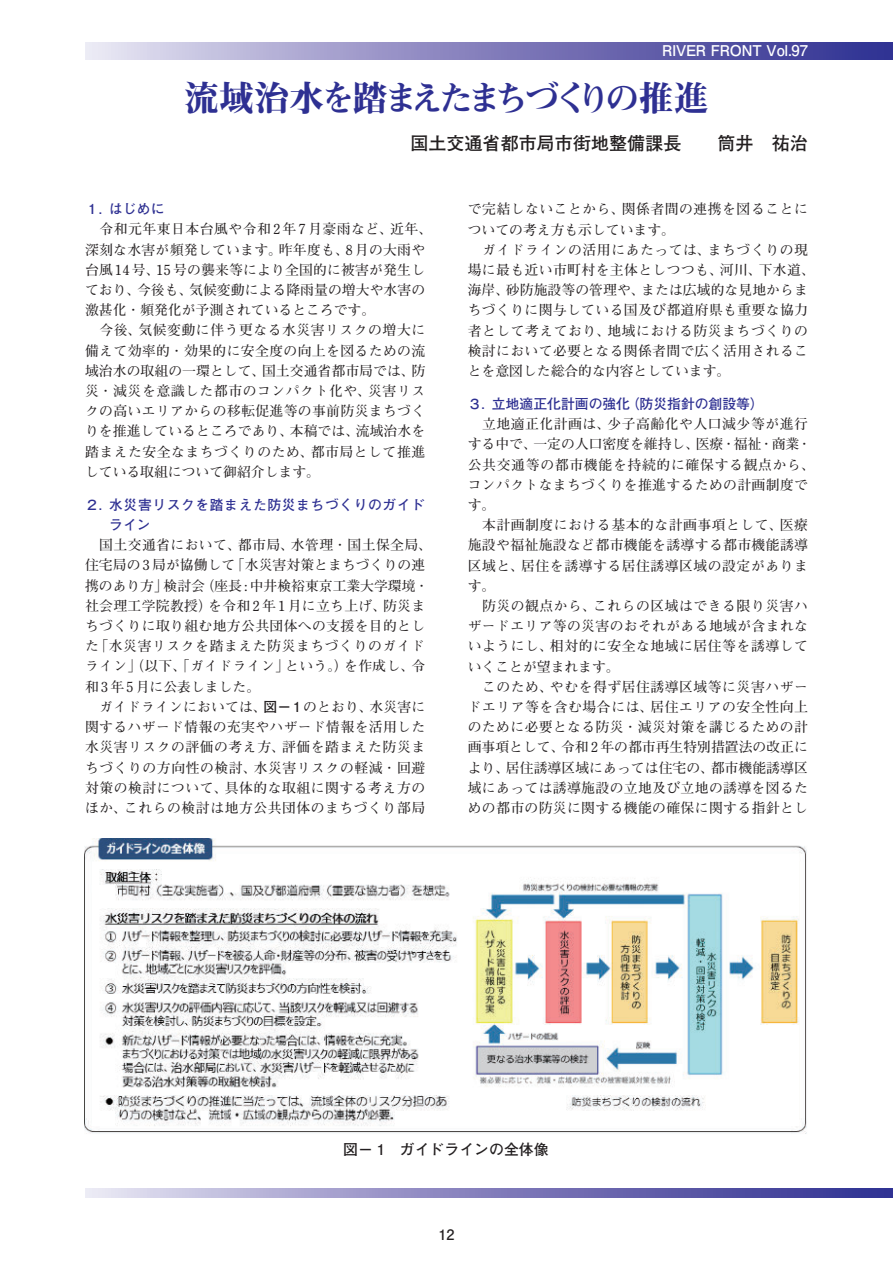
<style>
.page{position:relative;width:893px;height:1263px;background:#fff}
.page>*{position:absolute;margin:0;border:0;box-sizing:border-box;transform-origin:0 0}
.t1{font:35.1px "Midashi Min Pr 6 MA31";letter-spacing:-.125em;color:#2e3092}
.t2{font:700 18px "Futo Go B101 Pr 6";color:#231f20}
.t3{font:700 14.85px "Futo Go B101 Pr 6";letter-spacing:-.02em;color:#fff}
.t4{font:700 14.85px "Futo Go B101 Pr 6";color:#231f20}
.t5{font:700 14.4px "Futo Go B101 Pr 6";color:#231f20}
.t6{font:700 13.8px/20.2px "Futo Min A101 Pr 6";letter-spacing:.025em;color:#231f20}
.t7{font:700 13.8px/20.2px "Futo Go B101 Pr 6";letter-spacing:.04em;color:#2e3092}
.t8{font:700 13.8px "Futo Go B101 Pr 6";color:#2e3092}
.t9{font:700 13.8px "Futo Go B101 Pr 6";letter-spacing:.02em;color:#2e3092}
.s1{font-family:"Futo Go B101 Pr 6"}
</style>
<div class="page">
<img style="left:85px;top:838px;width:722px;height:296px">
<div style="left:85px;top:43px;width:808px;height:17px;background:linear-gradient(to right,#e2deef,#2b298d)"></div>
<svg style="left:85px;top:1188px;width:808px;height:9px"></svg>
<p class="t3" style="left:662px;top:38px;width:147px">RIVER FRONT Vol.97</p>
<h1 class="t1" style="left:184px;top:71px;width:526px">流域治水を踏まえたまちづくりの推進</h1>
<h2 class="t2" style="left:410px;top:129px;width:399px">国土交通省都市局市街地整備課長　　筒井　祐治</h2>
<p class="t9" style="left:85px;top:198px;width:81px">１．はじめに</p>
<p class="t6" style="left:85px;top:219px;width:349px">　令和元年東日本台風や令和2年7月豪雨など、近年、深刻な水害が頻発しています。昨年度も、8月の大雨や台風14号、15号の襲来等により全国的に被害が発生しており、今後も、気候変動による降雨量の増大や水害の激甚化・頻発化が予測されているところです。<br>　今後、気候変動に伴う更なる水災害リスクの増大に備えて効率的・効果的に安全度の向上を図るための流域治水の取組の一環として、国土交通省都市局では、防災・減災を意識した都市のコンパクト化や、災害リスクの高いエリアからの移転促進等の事前防災まちづくりを推進しているところであり、本稿では、流域治水を踏まえた安全なまちづくりのため、都市局として推進している取組について御紹介します。</p>
<p class="t7" style="left:109px;top:494px;width:317px;text-indent:-24px">２． 水災害リスクを踏まえた防災まちづくりのガイドライン</p>
<p class="t6" style="left:85px;top:534px;width:349px">　国土交通省において、都市局、水管理・国土保全局、住宅局の3局が協働して「水災害対策とまちづくりの連携のあり方」検討会（座長:中井検裕東京工業大学環境・社会理工学院教授）を令和2年1月に立ち上げ、防災まちづくりに取り組む地方公共団体への支援を目的とした「水災害リスクを踏まえた防災まちづくりのガイドライン」（以下、「ガイドライン」という。）を作成し、令和3年5月に公表しました。<br>　ガイドラインにおいては、<span class="s1">図－1</span>のとおり、水災害に関するハザード情報の充実やハザード情報を活用した水災害リスクの評価の考え方、評価を踏まえた防災まちづくりの方向性の検討、水災害リスクの軽減・回避対策の検討について、具体的な取組に関する考え方のほか、これらの検討は地方公共団体のまちづくり部局</p>
<p class="t6" style="left:468px;top:199px;width:349px">で完結しないことから、関係者間の連携を図ることについての考え方も示しています。<br>　ガイドラインの活用にあたっては、まちづくりの現場に最も近い市町村を主体としつつも、河川、下水道、海岸、砂防施設等の管理や、または広域的な見地からまちづくりに関与している国及び都道府県も重要な協力者として考えており、地域における防災まちづくりの検討において必要となる関係者間で広く活用されることを意図した総合的な内容としています。</p>
<p class="t8" style="left:468px;top:393px;width:298px">３．立地適正化計画の強化（防災指針の創設等）</p>
<p class="t6" style="left:468px;top:413px;width:349px">　立地適正化計画は、少子高齢化や人口減少等が進行する中で、一定の人口密度を維持し、医療・福祉・商業・公共交通等の都市機能を持続的に確保する観点から、コンパクトなまちづくりを推進するための計画制度です。<br>　本計画制度における基本的な計画事項として、医療施設や福祉施設など都市機能を誘導する都市機能誘導区域と、居住を誘導する居住誘導区域の設定があります。<br>　防災の観点から、これらの区域はできる限り災害ハザードエリア等の災害のおそれがある地域が含まれないようにし、相対的に安全な地域に居住等を誘導していくことが望まれます。<br>　このため、やむを得ず居住誘導区域等に災害ハザードエリア等を含む場合には、居住エリアの安全性向上のために必要となる防災・減災対策を講じるための計画事項として、令和2年の都市再生特別措置法の改正により、居住誘導区域にあっては住宅の、都市機能誘導区域にあっては誘導施設の立地及び立地の誘導を図るための都市の防災に関する機能の確保に関する指針とし</p>
<p class="t4" style="left:343px;top:1137px;width:207px">図－ 1　ガイドラインの全体像</p>
<p class="t5" style="left:438px;top:1223px;width:17px">12</p>
</div>
